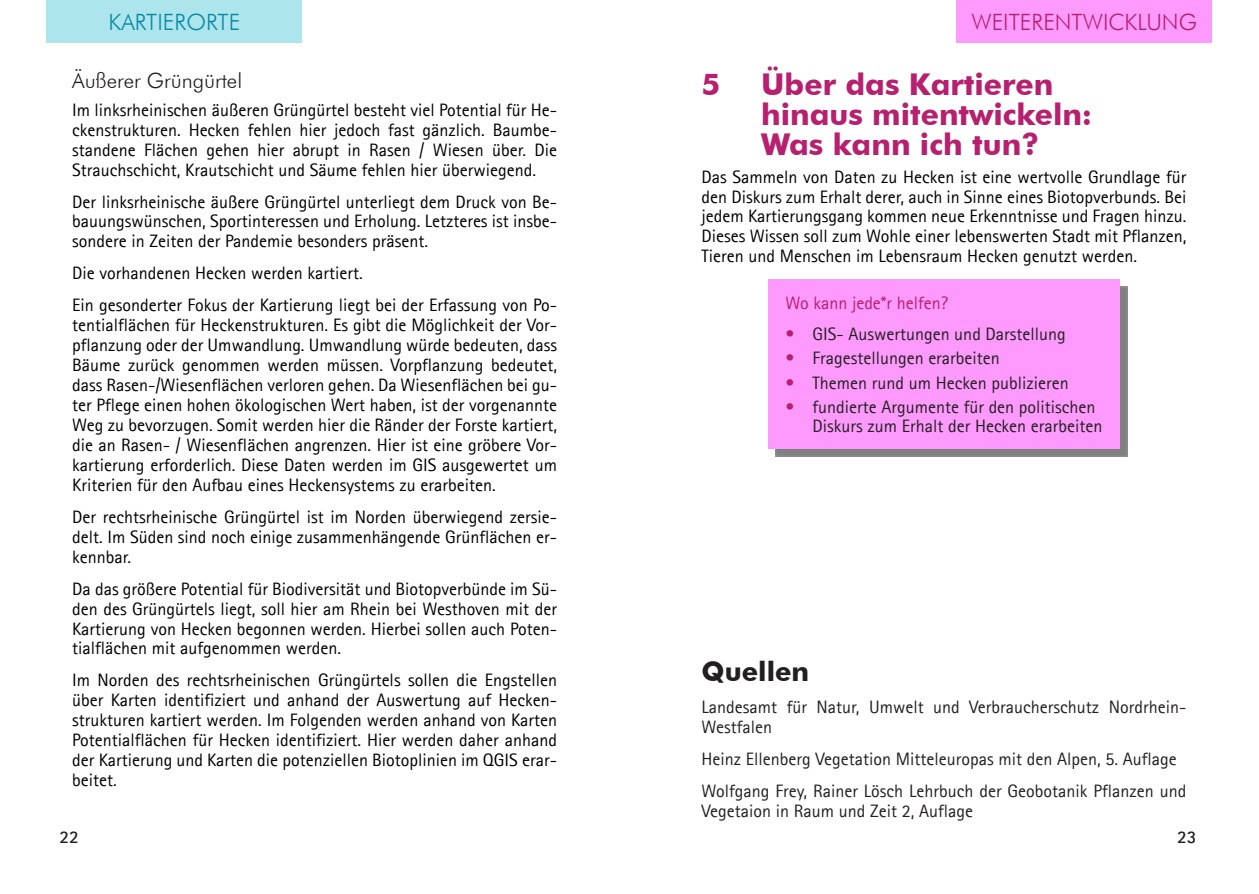
<style>
.page{position:relative;width:1259px;height:894px;background:#fff}
.page>*{position:absolute;margin:0;border:0;box-sizing:border-box;transform-origin:0 0}
.t1{font:700 30px/30px "Futura BT";color:#b6206f}
.t2{font:700 27px "Futura BT";color:#231f20}
.t3{font:300 22.5px "Futura BT";color:#b6206f}
.t4{font:300 22.5px "Futura BT";color:#0a88a6}
.t5{font:300 21px "Futura BT";color:#231f20}
.t6{font:18px/20px "Agfa Rotis Sans Serif";color:#000;text-align:justify}
.t7{font:18px/18.5px "Agfa Rotis Sans Serif";color:#231f20}
.t8{font:18px "Agfa Rotis Sans Serif";color:#b6206f}
.t9{font:700 18px "Agfa Rotis Sans Serif";color:#231f20}
.s1{color:#b6206f}
</style>
<div class="page">
<div style="left:768px;top:279px;width:352px;height:169px;background:#fe9afd"></div>
<div style="left:47px;top:0;width:255px;height:43px;background:#ace5ec"></div>
<div style="left:957px;top:0;width:255px;height:43px;background:#fe9afd"></div>
<p class="t4" style="left:108px;top:13px;width:133px">KARTIERORTE</p>
<p class="t3" style="left:971px;top:13px;width:227px">WEITERENTWICKLUNG</p>
<p class="t5" style="left:72px;top:72px;width:171px">Äußerer Grüngürtel</p>
<p class="t6" style="left:72px;top:101px;width:486px">Im linksrheinischen äußeren Grüngürtel besteht viel Potential für He&shy;ckenstrukturen. Hecken fehlen hier jedoch fast gänzlich. Baumbe&shy;standene Flächen gehen hier abrupt in Rasen / Wiesen über. Die Strauchschicht, Krautschicht und Säume fehlen hier überwiegend.</p>
<p class="t6" style="left:72px;top:192px;width:486px">Der linksrheinische äußere Grüngürtel unterliegt dem Druck von Be&shy;bauungswünschen, Sportinteressen und Erholung. Letzteres ist insbe&shy;sondere in Zeiten der Pandemie besonders präsent.</p>
<p class="t6" style="left:72px;top:258px;width:486px;line-height:32px">Die vorhandenen Hecken werden kartiert.<br>Ein gesonderter Fokus der Kartierung liegt bei der Erfassung von Po-</p>
<p class="t6" style="left:72px;top:316px;width:486px">tentialflächen für Heckenstrukturen. Es gibt die Möglichkeit der Vor&shy;pflanzung oder der Umwandlung. Umwandlung würde bedeuten, dass Bäume zurück genommen werden müssen. Vorpflanzung bedeutet, dass Rasen-/Wiesenflächen verloren gehen. Da Wiesenflächen bei gu&shy;ter Pflege einen hohen ökologischen Wert haben, ist der vorgenannte Weg zu bevorzugen. Somit werden hier die Ränder der Forste kartiert, die an Rasen- / Wiesenflächen angrenzen. Hier ist eine gröbere Vor&shy;kartierung erforderlich. Diese Daten werden im GIS ausgewertet um Kriterien für den Aufbau eines Heckensystems zu erarbeiten.</p>
<p class="t6" style="left:72px;top:507px;width:486px">Der rechtsrheinische Grüngürtel ist im Norden überwiegend zersie&shy;delt. Im Süden sind noch einige zusammenhängende Grünflächen er&shy;kennbar.</p>
<p class="t6" style="left:72px;top:579px;width:486px">Da das größere Potential für Biodiversität und Biotopverbünde im Sü&shy;den des Grüngürtels liegt, soll hier am Rhein bei Westhoven mit der Kartierung von Hecken begonnen werden. Hierbei sollen auch Poten&shy;tialflächen mit aufgenommen werden.</p>
<p class="t6" style="left:72px;top:671px;width:486px">Im Norden des rechtsrheinischen Grüngürtels sollen die Engstellen über Karten identifiziert und anhand der Auswertung auf Hecken&shy;strukturen kartiert werden. Im Folgenden werden anhand von Karten Potentialflächen für Hecken identifiziert. Hier werden daher anhand der Kartierung und Karten die potenziellen Biotoplinien im QGIS erar&shy;beitet.</p>
<h1 class="t1" style="left:702px;top:72px;width:20px">5</h1>
<h1 class="t1" style="left:761px;top:72px;width:333px">Über das Kartieren hinaus mitentwickeln:<br>Was kann ich tun?</h1>
<p class="t6" style="left:702px;top:167px;width:486px">Das Sammeln von Daten zu Hecken ist eine wertvolle Grundlage für den Diskurs zum Erhalt derer, auch in Sinne eines Biotopverbunds. Bei jedem Kartierungsgang kommen neue Erkenntnisse und Fragen hinzu.<br>Dieses Wissen soll zum Wohle einer lebenswerten Stadt mit Pflanzen, Tieren und Menschen im Lebensraum Hecken genutzt werden.</p>
<p class="t8" style="left:785px;top:295px;width:164px">Wo kann jede*r helfen?</p>
<p class="t7" style="left:785px;top:325px;width:282px"><span class="s1">•</span> GIS- Auswertungen und Darstellung</p>
<p class="t7" style="left:785px;top:350px;width:216px"><span class="s1">•</span> Fragestellungen erarbeiten</p>
<p class="t7" style="left:785px;top:374px;width:285px"><span class="s1">•</span> Themen rund um Hecken publizieren</p>
<p class="t7" style="left:812px;top:399px;width:292px;text-indent:-27px"><span class="s1">•</span> fundierte Argumente für den politischen<br>Diskurs zum Erhalt der Hecken erarbeiten</p>
<h2 class="t2" style="left:702px;top:660px;width:109px">Quellen</h2>
<p class="t7" style="left:702px;top:698px;width:486px;line-height:20px">Landesamt für Natur, Umwelt und Verbraucherschutz Nordrhein-<br>Westfalen</p>
<p class="t7" style="left:702px;top:744px;width:486px;line-height:32px">Heinz Ellenberg Vegetation Mitteleuropas mit den Alpen, 5. Auflage<br>Wolfgang Frey, Rainer Lösch Lehrbuch der Geobotanik Pflanzen und</p>
<p class="t7" style="left:702px;top:802px;width:273px">Vegetaion in Raum und Zeit 2, Auflage</p>
<p class="t9" style="left:60px;top:829px;width:21px">22</p>
<p class="t9" style="left:1177px;top:829px;width:21px">23</p>
</div>
